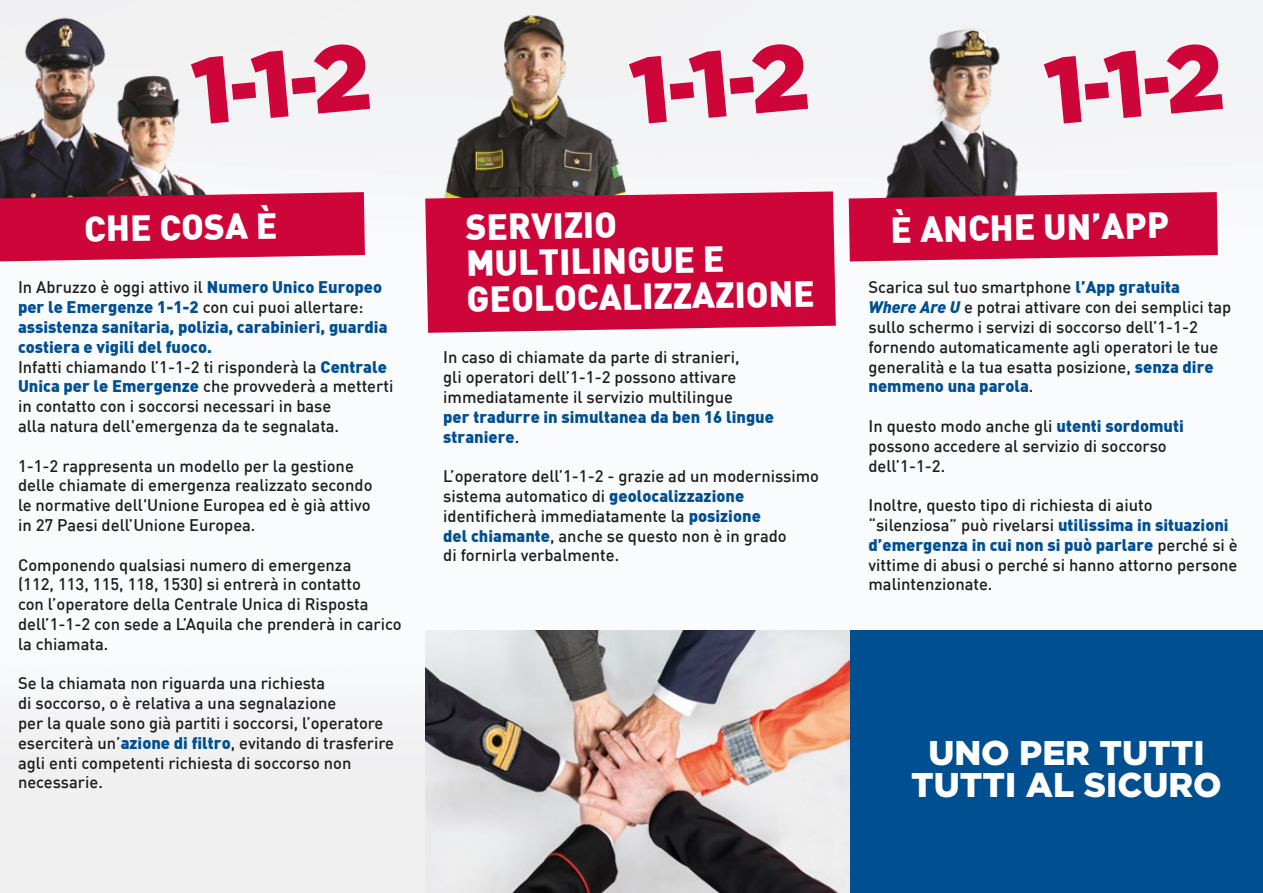
<style>
.page{position:relative;width:1263px;height:893px;background:#fff}
.page>*{position:absolute;margin:0;border:0;box-sizing:border-box;transform-origin:0 0}
.t1{font:900 35.4px/36.2px "DIN";color:#fff}
.t2{font:900 34.35px/31.7px "Gotham";color:#fff;text-align:center}
.t3{font:500 16.5px/19.8px "DIN";color:#1d1d1b}
.t4{font:900 16.5px/19.8px "DIN";color:#004f91}
.s1{font-weight:900;color:#004f91}
.s2{font-weight:500;color:#1d1d1b}
.s3{font-family:"DIN Pro";font-weight:900;font-style:italic;color:#004f91}
</style>
<div class="page">
<img style="left:0;top:0;width:1263px;height:893px">
<img style="left:0;top:0;width:225px;height:192px">
<svg style="left:0;top:192px;width:365px;height:69px;background:#ca1342"></svg>
<img style="left:840px;top:0;width:238px;height:199px">
<svg style="left:849px;top:192px;width:369px;height:69px;background:#cc1544"></svg>
<img style="left:428px;top:0;width:238px;height:191px">
<svg style="left:425px;top:191px;width:411px;height:142px;background:#cd1040"></svg>
<img style="left:425px;top:631px;width:425px;height:262px">
<div style="left:850px;top:631px;width:413px;height:262px;background:#004f91"></div>
<svg style="left:191px;top:43px;width:179px;height:80px"></svg>
<svg style="left:1044px;top:43px;width:179px;height:80px"></svg>
<svg style="left:629px;top:43px;width:179px;height:80px"></svg>
<h1 class="t1" style="left:84px;top:209px;width:195px;rotate:-1deg">CHE COSA È</h1>
<p class="t3" style="left:18px;top:277px;width:377px">In Abruzzo è oggi attivo il <span class="s1">Numero Unico Europeo per le Emergenze 1-1-2</span> con cui puoi allertare: <span class="s1">assistenza sanitaria, polizia, carabinieri, guardia costiera e vigili del fuoco.<br></span>Infatti chiamando l’1-1-2 ti risponderà la <span class="s1">Centrale Unica per le Emergenze</span> che provvederà a metterti in contatto con i soccorsi necessari in base<br>alla natura dell'emergenza da te segnalata.</p>
<p class="t3" style="left:18px;top:455px;width:356px">1-1-2 rappresenta un modello per la gestione delle chiamate di emergenza realizzato secondo le normative dell'Unione Europea ed è già attivo in 27 Paesi dell’Unione Europea.</p>
<p class="t3" style="left:18px;top:554px;width:385px">Componendo qualsiasi numero di emergenza<br>(112, 113, 115, 118, 1530) si entrerà in contatto<br>con l’operatore della Centrale Unica di Risposta dell’1-1-2 con sede a L’Aquila che prenderà in carico la chiamata.</p>
<p class="t3" style="left:18px;top:673px;width:378px">Se la chiamata non riguarda una richiesta<br>di soccorso, o è relativa a una segnalazione<br>per la quale sono già partiti i soccorsi, l’operatore eserciterà un’<span class="s1">azione di filtro</span>, evitando di trasferire agli enti competenti richiesta di soccorso non necessarie.</p>
<h1 class="t1" style="left:465px;top:207px;width:350px;rotate:-1deg">SERVIZIO<br>MULTILINGUE E<br>GEOLOCALIZZAZIONE</h1>
<p class="t3" style="left:443px;top:347px;width:298px">In caso di chiamate da parte di stranieri, gli operatori dell’1-1-2 possono attivare immediatamente il servizio multilingue</p>
<p class="t4" style="left:443px;top:406px;width:332px">per tradurre in simultanea da ben 16 lingue straniere<span class="s2">.</span></p>
<p class="t3" style="left:443px;top:466px;width:377px">L’operatore dell’1-1-2 - grazie ad un modernissimo sistema automatico di <span class="s1">geolocalizzazione </span>identificherà immediatamente la <span class="s1">posizione<br>del chiamante</span>, anche se questo non è in grado<br>di fornirla verbalmente.</p>
<h1 class="t1" style="left:890px;top:210px;width:280px;rotate:-1deg">È ANCHE UN’APP</h1>
<p class="t3" style="left:868px;top:277px;width:364px">Scarica sul tuo smartphone <span class="s1">l’App gratuita </span><span class="s3">Where Are U</span> e potrai attivare con dei semplici tap sullo schermo i servizi di soccorso dell’1-1-2 fornendo automaticamente agli operatori le tue generalità e la tua esatta posizione, <span class="s1">senza dire nemmeno una parola</span>.</p>
<p class="t3" style="left:868px;top:416px;width:317px">In questo modo anche gli <span class="s1">utenti sordomuti </span>possono accedere al servizio di soccorso dell’1-1-2.</p>
<p class="t3" style="left:868px;top:495px;width:371px">Inoltre, questo tipo di richiesta di aiuto “silenziosa” può rivelarsi <span class="s1">utilissima in situazioni d’emergenza in cui non si può parlare</span> perché si è vittime di abusi o perché si hanno attorno persone malintenzionate.</p>
<h2 class="t2" style="left:911px;top:737px;width:312px">UNO PER TUTTI<br>TUTTI AL SICURO</h2>
</div>
